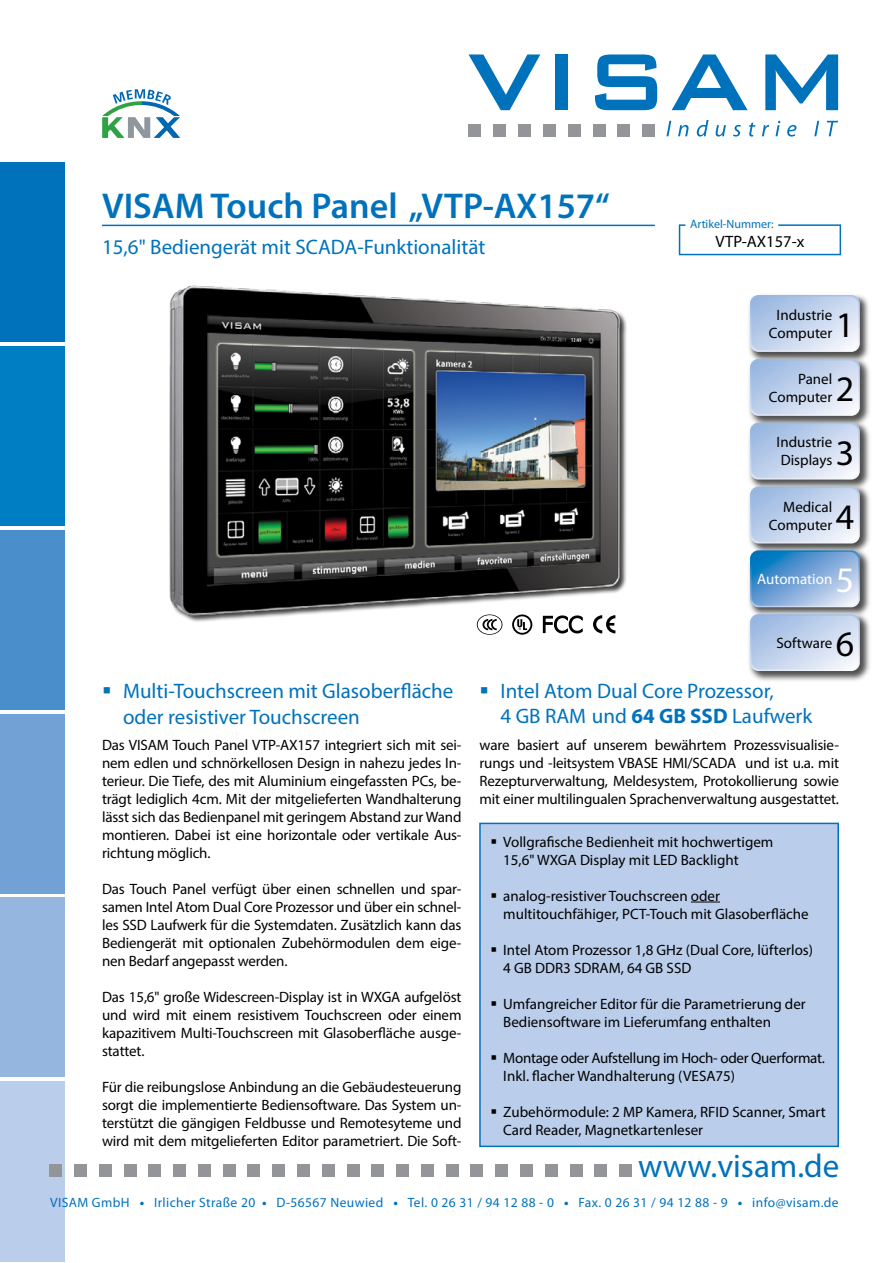
<style>
.page{position:relative;width:893px;height:1263px;background:#fff}
.page>*{position:absolute;margin:0;border:0;box-sizing:border-box;transform-origin:0 0}
.t1{font:600 36px "Myriad Pro";color:#0072bc}
.t2{font:36px "Myriad Pro";color:#000}
.t3{font:36px "Myriad Pro";color:#fff}
.t4{font:33px "Myriad Pro";color:#0072bc}
.t5{font:21px/25.2px "Myriad Pro";color:#0072bc}
.t6{font:16.5px "Myriad Pro";color:#000}
.t7{font:15px/18px "Myriad Pro";color:#000}
.t8{font:15px/18px "Myriad Pro";letter-spacing:-.02em;color:#000}
.t9{font:15px "Myriad Pro";color:#fff}
.t10{font:13.5px "Myriad Pro";letter-spacing:.03em;color:#0072bc}
.t11{font:12px "Myriad Pro";color:#0072bc}
.s1{font-weight:700}
</style>
<div class="page">
<img style="left:749px;top:295px;width:120px;height:60px">
<svg style="left:750px;top:295px;width:110px;height:57px;background:#c5d4ec"></svg>
<img style="left:749px;top:355px;width:121px;height:63px">
<svg style="left:750px;top:359px;width:110px;height:57px;background:#c5d4ec"></svg>
<div style="left:0;top:1081px;width:65px;height:181px;background:#bacdea"></div>
<div style="left:0;top:162px;width:65px;height:180px;background:#0072bc"></div>
<div style="left:0;top:346px;width:65px;height:180px;background:#007ec3"></div>
<div style="left:0;top:530px;width:65px;height:180px;background:#4a8ecc"></div>
<div style="left:0;top:714px;width:65px;height:179px;background:#72a1d5"></div>
<div style="left:0;top:897px;width:65px;height:180px;background:#95b6df"></div>
<div style="left:124px;top:1165px;width:12px;height:12px;background:#939598"></div>
<div style="left:149px;top:1165px;width:12px;height:12px;background:#939598"></div>
<div style="left:173px;top:1165px;width:13px;height:12px;background:#939598"></div>
<div style="left:198px;top:1165px;width:13px;height:12px;background:#939598"></div>
<div style="left:223px;top:1165px;width:12px;height:12px;background:#939598"></div>
<div style="left:248px;top:1165px;width:12px;height:12px;background:#939598"></div>
<div style="left:272px;top:1165px;width:13px;height:12px;background:#939598"></div>
<div style="left:50px;top:1164px;width:12px;height:13px;background:#939598"></div>
<div style="left:74px;top:1164px;width:13px;height:13px;background:#939598"></div>
<div style="left:99px;top:1164px;width:12px;height:13px;background:#939598"></div>
<div style="left:421px;top:1165px;width:13px;height:12px;background:#939598"></div>
<div style="left:446px;top:1165px;width:12px;height:12px;background:#939598"></div>
<div style="left:471px;top:1165px;width:12px;height:12px;background:#939598"></div>
<div style="left:495px;top:1165px;width:13px;height:12px;background:#939598"></div>
<div style="left:520px;top:1165px;width:13px;height:12px;background:#939598"></div>
<div style="left:545px;top:1165px;width:12px;height:12px;background:#939598"></div>
<div style="left:570px;top:1165px;width:12px;height:12px;background:#939598"></div>
<div style="left:297px;top:1164px;width:13px;height:13px;background:#939598"></div>
<div style="left:322px;top:1164px;width:12px;height:13px;background:#939598"></div>
<div style="left:347px;top:1164px;width:12px;height:13px;background:#939598"></div>
<div style="left:372px;top:1164px;width:12px;height:13px;background:#939598"></div>
<div style="left:396px;top:1164px;width:13px;height:13px;background:#939598"></div>
<div style="left:595px;top:1164px;width:12px;height:13px;background:#939598"></div>
<div style="left:619px;top:1164px;width:13px;height:13px;background:#939598"></div>
<svg style="left:679px;top:224px;width:162px;height:31px"></svg>
<img style="left:749px;top:418px;width:121px;height:65px">
<svg style="left:750px;top:423px;width:110px;height:57px;background:#c4d3eb"></svg>
<img style="left:749px;top:483px;width:121px;height:63px">
<svg style="left:750px;top:487px;width:110px;height:56px;background:#c5d4ec"></svg>
<img style="left:749px;top:546px;width:121px;height:64px">
<svg style="left:750px;top:550px;width:110px;height:57px;background:#76a8d7"></svg>
<img style="left:749px;top:610px;width:121px;height:71px">
<svg style="left:750px;top:614px;width:110px;height:57px;background:#c5d4ec"></svg>
<svg style="left:468px;top:54px;width:72px;height:56px"></svg>
<div style="left:555px;top:54px;width:13px;height:56px;background:#0072bc"></div>
<svg style="left:595px;top:54px;width:62px;height:56px"></svg>
<svg style="left:672px;top:54px;width:76px;height:56px"></svg>
<svg style="left:765px;top:54px;width:73px;height:56px"></svg>
<div style="left:468px;top:124px;width:13px;height:12px;background:#939598"></div>
<div style="left:493px;top:124px;width:13px;height:12px;background:#939598"></div>
<div style="left:518px;top:124px;width:13px;height:12px;background:#939598"></div>
<div style="left:543px;top:124px;width:12px;height:12px;background:#939598"></div>
<div style="left:568px;top:124px;width:12px;height:12px;background:#939598"></div>
<div style="left:593px;top:124px;width:12px;height:12px;background:#939598"></div>
<div style="left:618px;top:124px;width:12px;height:12px;background:#939598"></div>
<div style="left:642px;top:124px;width:13px;height:12px;background:#939598"></div>
<svg style="left:666px;top:121px;width:5px;height:15px"></svg>
<svg style="left:678px;top:125px;width:10px;height:11px"></svg>
<svg style="left:697px;top:120px;width:11px;height:17px"></svg>
<svg style="left:716px;top:125px;width:10px;height:12px"></svg>
<svg style="left:733px;top:125px;width:8px;height:12px"></svg>
<svg style="left:749px;top:122px;width:6px;height:15px"></svg>
<svg style="left:762px;top:125px;width:7px;height:11px"></svg>
<svg style="left:775px;top:121px;width:5px;height:15px"></svg>
<svg style="left:787px;top:125px;width:9px;height:12px"></svg>
<svg style="left:814px;top:121px;width:5px;height:15px"></svg>
<svg style="left:827px;top:121px;width:11px;height:15px"></svg>
<svg style="left:102px;top:89px;width:78px;height:49px"></svg>
<hr style="left:102px;top:225px;width:553px;height:1px;background:#0072bc">
<div style="left:479px;top:823px;width:360px;height:324px;background:#bacdea;border:2px solid #0072bc"></div>
<svg style="left:691px;top:902px;width:29px;height:1px"></svg>
<img style="left:169px;top:285px;width:458px;height:350px">
<h1 class="t1" style="left:102px;top:183px;width:509px">VISAM Touch Panel „VTP-AX157“</h1>
<h3 class="t5" style="left:102px;top:234px;width:385px">15,6" Bediengerät mit SCADA-Funktionalität</h3>
<p class="t11" style="left:690px;top:216px;width:85px">Artikel-Nummer:</p>
<p class="t6" style="left:715px;top:231px;width:90px">VTP-AX157-x</p>
<p class="t7" style="left:769px;top:306px;width:65px;text-align:center">Industrie<br>Computer</p>
<p class="t7" style="left:769px;top:370px;width:65px;text-align:right">Panel<br>Computer</p>
<h1 class="t2" style="left:836px;top:367px;width:20px">2</h1>
<h1 class="t2" style="left:836px;top:303px;width:20px">1</h1>
<p class="t7" style="left:777px;top:433px;width:57px">Industrie<br>Displays</p>
<h1 class="t2" style="left:836px;top:430px;width:20px">3</h1>
<p class="t7" style="left:769px;top:497px;width:65px;text-align:right">Medical<br>Computer</p>
<h1 class="t2" style="left:836px;top:494px;width:20px">4</h1>
<p class="t9" style="left:757px;top:570px;width:77px">Automation</p>
<h1 class="t3" style="left:836px;top:558px;width:20px">5</h1>
<p class="t7" style="left:776px;top:634px;width:57px">Software</p>
<h1 class="t2" style="left:836px;top:622px;width:20px">6</h1>
<h3 class="t5" style="left:123px;top:678px;width:332px;text-indent:-21px">▪ Multi-Touchscreen mit Glasoberfläche oder resistiver Touchscreen</h3>
<h3 class="t5" style="left:500px;top:678px;width:313px;text-indent:-21px">▪ Intel Atom Dual Core Prozessor,<br>4 GB RAM und <span class="s1">64 GB SSD</span> Laufwerk</h3>
<p class="t7" style="left:102px;top:736px;width:361px;text-align:justify">Das VISAM Touch Panel VTP-AX157 integriert sich mit sei&shy;nem edlen und schnörkellosen Design in nahezu jedes In&shy;terieur. Die Tiefe, des mit Aluminium eingefassten PCs, be&shy;trägt lediglich 4cm. Mit der mitgelieferten Wandhalterung lässt sich das Bedienpanel mit geringem Abstand zur Wand montieren. Dabei ist eine horizontale oder vertikale Aus&shy;richtung möglich.</p>
<p class="t7" style="left:102px;top:880px;width:361px;text-align:justify">Das Touch Panel verfügt über einen schnellen und spar&shy;samen Intel Atom Dual Core Prozessor und über ein schnel&shy;les SSD Laufwerk für die Systemdaten. Zusätzlich kann das Bediengerät mit optionalen Zubehörmodulen dem eige&shy;nen Bedarf angepasst werden.</p>
<p class="t7" style="left:102px;top:988px;width:361px;text-align:justify">Das 15,6" große Widescreen-Display ist in WXGA aufgelöst und wird mit einem resistivem Touchscreen oder einem kapazitivem Multi-Touchscreen mit Glasoberfläche ausge&shy;stattet.</p>
<p class="t7" style="left:102px;top:1078px;width:361px;text-align:justify">Für die reibungslose Anbindung an die Gebäudesteuerung sorgt die implementierte Bediensoftware. Das System un&shy;terstützt die gängigen Feldbusse und Remotesyteme und wird mit dem mitgelieferten Editor parametriert. Die Soft-</p>
<p class="t7" style="left:479px;top:736px;width:361px;text-align:justify">ware basiert auf unserem bewährtem Prozessvisualisie&shy;rungs und -leitsystem VBASE HMI/SCADA und ist u.a. mit Rezepturverwaltung, Meldesystem, Protokollierung sowie mit einer multilingualen Sprachenverwaltung ausgestattet.</p>
<p class="t7" style="left:503px;top:832px;width:272px;text-indent:-13px">▪ Vollgrafische Bedienheit mit hochwertigem<br>15,6" WXGA Display mit LED Backlight</p>
<p class="t7" style="left:503px;top:886px;width:307px;text-indent:-13px">▪ analog-resistiver Touchscreen oder multitouchfähiger, PCT-Touch mit Glasoberfläche</p>
<p class="t7" style="left:503px;top:940px;width:311px;text-indent:-13px">▪ Intel Atom Prozessor 1,8 GHz (Dual Core, lüfterlos)<br>4 GB DDR3 SDRAM, 64 GB SSD</p>
<p class="t7" style="left:503px;top:994px;width:304px;text-indent:-13px">▪ Umfangreicher Editor für die Parametrierung der<br>Bediensoftware im Lieferumfang enthalten</p>
<p class="t8" style="left:503px;top:1048px;width:323px;text-indent:-13px">▪ Montage oder Aufstellung im Hoch- oder Querformat.<br>Inkl. flacher Wandhalterung (VESA75)</p>
<p class="t7" style="left:503px;top:1102px;width:324px;text-indent:-13px">▪ Zubehörmodule: 2 MP Kamera, RFID Scanner, Smart<br>Card Reader, Magnetkartenleser</p>
<h2 class="t4" style="left:638px;top:1145px;width:203px">www.visam.de</h2>
<p class="t10" style="left:50px;top:1194px;width:790px">VISAM GmbH <span class="s1">•</span> Irlicher Straße 20 <span class="s1">•</span> D-56567 Neuwied <span class="s1">•</span> Tel. 0 26 31 / 94 12 88 - 0 <span class="s1">•</span> Fax. 0 26 31 / 94 12 88 - 9 <span class="s1">•</span> info@visam.de</p>
</div>
